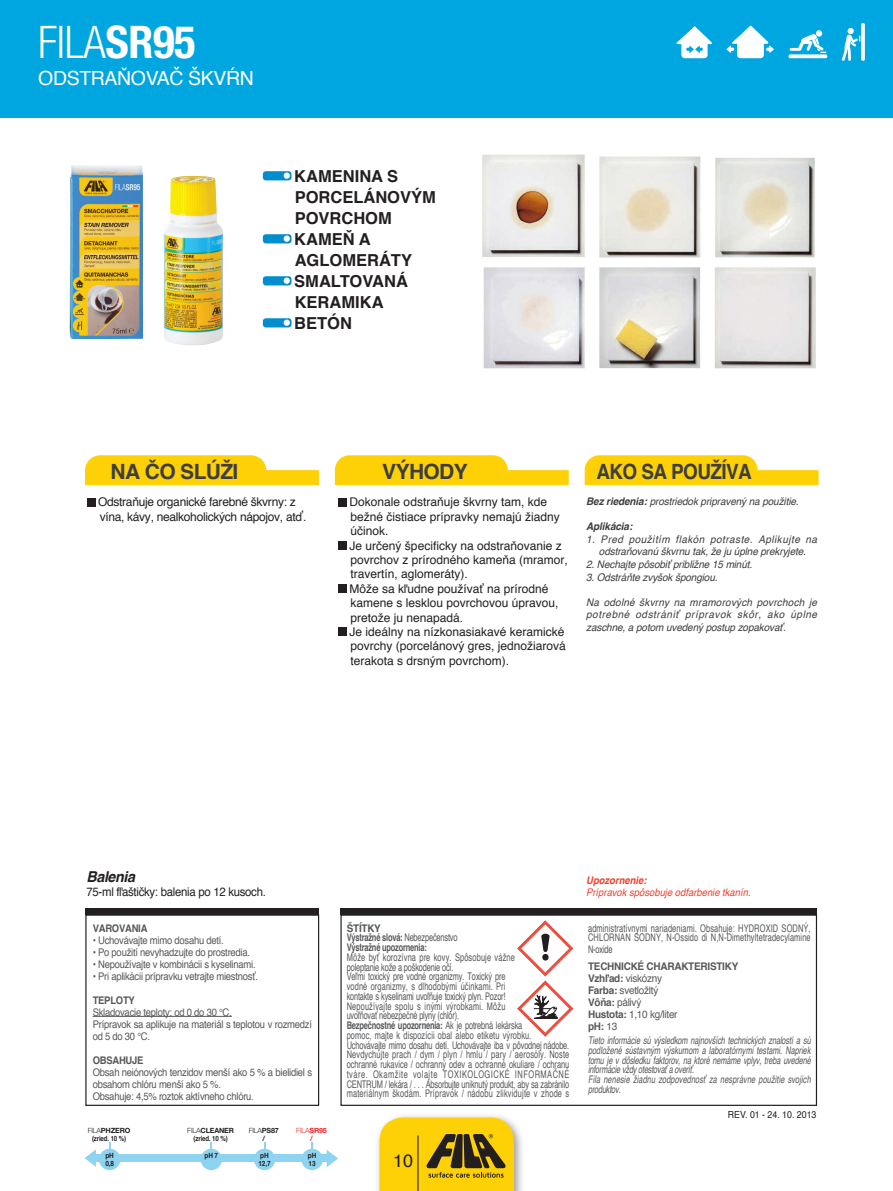
<style>
.page{position:relative;width:893px;height:1191px;background:#fff}
.page>*{position:absolute;margin:0;border:0;box-sizing:border-box;transform-origin:0 0}
.t1{font:300 condensed 45px "Helvetica Neue LT Std";color:#fff}
.t2{font:700 21px "Helvetica";letter-spacing:-.03em;color:#3e3e3f}
.t3{font:700 21px "Helvetica";letter-spacing:-.03em;color:#3e3e3f;scale:.9 1}
.t4{font:19.5px "Helvetica";letter-spacing:-.02em;color:#fff}
.t5{font:18px "Helvetica";color:#231f20}
.t6{font:700 16.5px/21px "Helvetica";color:#231f20}
.t7{font:italic 700 15px "Helvetica";letter-spacing:-.025em;color:#231f20;scale:.95 1}
.t8{font:12px/14.4px "Helvetica";color:#231f20}
.t9{font:12px/14.4px "Helvetica";letter-spacing:-.025em;color:#231f20}
.t10{font:12px "Helvetica";letter-spacing:-.025em;color:#231f20;scale:.95 1}
.t11{font:10.5px/9.8px "Helvetica";letter-spacing:-.005em;color:#57585a;scale:.71 1}
.t12{font:10.5px/12px "Helvetica";letter-spacing:-.025em;color:#57585a;scale:.9 1}
.t13{font:italic 10.5px/12.6px "Helvetica";letter-spacing:-.01em;color:#3e3e3f;text-align:center;scale:.95 1}
.t14{font:italic 10.5px/9.8px "Helvetica";letter-spacing:-.01em;color:#57585a;scale:.7 1}
.t15{font:700 10.5px/12px "Helvetica";letter-spacing:-.025em;color:#57585a;scale:.95 1}
.t16{font:10.5px/9.8px "Helvetica";letter-spacing:.015em;color:#57585a;scale:.71 1}
.t17{font:italic 10.5px "Helvetica";color:#ef412e;scale:.9 1}
.t18{font:700 10.5px "Helvetica";letter-spacing:-.025em;color:#57585a;scale:.9 1}
.t19{font:italic 700 10.5px "Helvetica";color:#ef412e;scale:.9 1}
.t20{font:italic 700 10.5px "Helvetica";letter-spacing:-.01em;color:#3e3e3f;scale:.95 1}
.t21{font:10.5px "Helvetica";letter-spacing:-.025em;color:#57585a;scale:.71 1}
.t22{font:9.75px "Helvetica";color:#231f20;scale:.9 1}
.t23{font:700 7.2px "Helvetica";letter-spacing:-.02em;color:#231f20;scale:.85 1}
.t24{font:700 7.2px "Helvetica Neue LT Std";letter-spacing:-.02em;color:#231f20}
.t25{font:700 7.2px/8.1px "Helvetica";letter-spacing:-.02em;color:#231f20;scale:.9 1}
.t26{font:300 7.2px "Helvetica Neue LT Std";color:#ee1f23}
.t27{font:300 7.2px "Helvetica Neue LT Std";color:#231f20}
.t28{font:700 7.2px "Helvetica";color:#ee1f23}
.t29{font:700 7.2px "Helvetica";letter-spacing:-.02em;color:#231f20}
.s1{font-family:"Helvetica Neue LT Pro";font-weight:700}
.s2{font-weight:700}
.s3{font-weight:300}
.s4{font-weight:400}
</style>
<div class="page">
<div style="left:0;top:0;width:893px;height:118px;background:#00a6e0"></div>
<div style="left:374px;top:1112px;width:151px;height:79px;background:#231f20;opacity:.45"></div>
<div style="left:85px;top:914px;width:234px;height:192px;border:1px solid #231f20"></div>
<div style="left:340px;top:914px;width:477px;height:192px;border:1px solid #231f20"></div>
<div style="left:85px;top:908px;width:234px;height:6px;background:#231f20"></div>
<div style="left:340px;top:908px;width:477px;height:6px;background:#231f20"></div>
<svg style="left:380px;top:1117px;width:134px;height:74px;background:#d6b011"></svg>
<svg style="left:263px;top:171px;width:28px;height:9px"></svg>
<svg style="left:263px;top:234px;width:28px;height:9px"></svg>
<svg style="left:263px;top:276px;width:28px;height:9px"></svg>
<svg style="left:263px;top:318px;width:28px;height:9px"></svg>
<div style="left:338px;top:498px;width:8px;height:8px;background:#231f20"></div>
<div style="left:338px;top:541px;width:8px;height:8px;background:#231f20"></div>
<div style="left:338px;top:584px;width:8px;height:9px;background:#231f20"></div>
<div style="left:338px;top:627px;width:8px;height:9px;background:#231f20"></div>
<div style="left:87px;top:498px;width:8px;height:8px;background:#231f20"></div>
<hr style="left:93px;top:1016px;width:139px;height:1px;background:#57585a">
<svg style="left:676px;top:26px;width:36px;height:32px"></svg>
<svg style="left:788px;top:54px;width:39px;height:4px"></svg>
<div style="left:816px;top:30px;width:6px;height:7px;background:#fff;border-radius:50%"></div>
<svg style="left:790px;top:34px;width:36px;height:19px"></svg>
<svg style="left:861px;top:23px;width:4px;height:38px"></svg>
<div style="left:847px;top:28px;width:7px;height:6px;background:#fff;border-radius:50%"></div>
<svg style="left:842px;top:35px;width:18px;height:26px"></svg>
<svg style="left:726px;top:25px;width:48px;height:33px"></svg>
<svg style="left:335px;top:455px;width:234px;height:30px;background:#fed72b"></svg>
<svg style="left:85px;top:455px;width:234px;height:30px;background:#fed627"></svg>
<svg style="left:585px;top:455px;width:234px;height:30px;background:#fed72b"></svg>
<svg style="left:517px;top:920px;width:57px;height:117px"></svg>
<div style="left:93px;top:1154px;width:235px;height:8px;background:#8ed4f1"></div>
<svg style="left:327px;top:1150px;width:11px;height:17px"></svg>
<svg style="left:84px;top:1149px;width:12px;height:17px"></svg>
<svg style="left:109px;top:1142px;width:2px;height:6px"></svg>
<div style="left:99px;top:1148px;width:21px;height:22px;background:#8ed4f1;border-radius:50%"></div>
<div style="left:254px;top:1148px;width:21px;height:22px;background:#8ed4f1;border-radius:50%"></div>
<svg style="left:311px;top:1142px;width:2px;height:6px"></svg>
<div style="left:301px;top:1148px;width:22px;height:22px;background:#8ed4f1;border-radius:50%"></div>
<svg style="left:210px;top:1142px;width:2px;height:6px"></svg>
<div style="left:201px;top:1148px;width:21px;height:22px;background:#8ed4f1;border-radius:50%"></div>
<img style="left:69px;top:165px;width:155px;height:181px">
<img style="left:482px;top:154px;width:334px;height:215px">
<h1 class="t1" style="left:38px;top:16px;width:159px">FILA<span class="s1">SR95</span></h1>
<h3 class="t4" style="left:38px;top:63px;width:217px">ODSTRAŇOVAČ ŠKVŔN</h3>
<h3 class="t6" style="left:294px;top:166px;width:143px">KAMENINA S<br>PORCELÁNOVÝM<br>POVRCHOM<br>KAMEŇ A<br>AGLOMERÁTY<br>SMALTOVANÁ<br>KERAMIKA<br>BETÓN</h3>
<h2 class="t2" style="left:111px;top:454px;width:129px">NA ČO SLÚŽI</h2>
<h2 class="t2" style="left:382px;top:454px;width:87px">VÝHODY</h2>
<h2 class="t3" style="left:596px;top:454px;width:174px">AKO SA POUŽÍVA</h2>
<p class="t9" style="left:98px;top:495px;width:210px">Odstraňuje organické farebné škvrny: z vína, kávy, nealkoholických nápojov, atď.</p>
<p class="t8" style="left:350px;top:495px;width:220px">Dokonale odstraňuje škvrny tam, kde bežné čistiace prípravky nemajú žiadny účinok.<br>Je určený špecificky na odstraňovanie z povrchov z prírodného kameňa (mramor, travertín, aglomeráty).<br>Môže sa kľudne používať na prírodné kamene s lesklou povrchovou úpravou, pretože ju nenapadá.<br>Je ideálny na nízkonasiakavé keramické povrchy (porcelánový gres, jednožiarová terakota s drsným povrchom).</p>
<p class="t13" style="left:586px;top:495px;width:225px"><span class="s2">Bez riedenia:</span> prostriedok pripravený na použitie.</p>
<p class="t20" style="left:586px;top:518px;width:50px">Aplikácia:</p>
<p class="t13" style="left:586px;top:533px;width:245px">1. Pred použitím flakón potraste. Aplikujte na odstraňovanú škvrnu tak, že ju úplne prekryjete.</p>
<p class="t13" style="left:586px;top:558px;width:176px">2. Nechajte pôsobiť približne 15 minút.</p>
<p class="t13" style="left:586px;top:571px;width:140px">3. Odstráňte zvyšok špongiou.</p>
<p class="t13" style="left:586px;top:596px;width:245px;text-align:justify">Na odolné škvrny na mramorových povrchoch je potrebné odstrániť prípravok skôr, ako úplne zaschne, a potom uvedený postup zopakovať.</p>
<h3 class="t7" style="left:87px;top:864px;width:53px">Balenia</h3>
<p class="t10" style="left:87px;top:883px;width:190px">75-ml fľaštičky: balenia po 12 kusoch.</p>
<p class="t18" style="left:93px;top:919px;width:62px">VAROVANIA</p>
<p class="t12" style="left:93px;top:934px;width:147px">• Uchovávajte mimo dosahu detí.</p>
<p class="t12" style="left:93px;top:946px;width:176px">• Po použití nevyhadzujte do prostredia.</p>
<p class="t12" style="left:93px;top:958px;width:183px">• Nepoužívajte v kombinácii s kyselinami.</p>
<p class="t12" style="left:93px;top:970px;width:185px">• Pri aplikácii prípravku vetrajte miestnosť.</p>
<p class="t18" style="left:93px;top:991px;width:48px">TEPLOTY</p>
<p class="t12" style="left:93px;top:1006px;width:245px">Skladovacie teploty: od 0 do 30 °C.<br>Prípravok sa aplikuje na materiál s teplotou v rozmedzí od 5 do 30 °C.</p>
<p class="t18" style="left:93px;top:1051px;width:58px">OBSAHUJE</p>
<p class="t12" style="left:93px;top:1066px;width:245px">Obsah neiónových tenzidov menší ako 5 % a bielidiel s obsahom chlóru menší ako 5 %.<br>Obsahuje: 4,5% roztok aktívneho chlóru.</p>
<p class="t24" style="left:88px;top:1125px;width:44px"><span class="s3">FILA</span>PHZERO</p>
<p class="t23" style="left:92px;top:1132px;width:42px">(zried. 10 %)</p>
<p class="t25" style="left:105px;top:1151px;width:11px">pH<br>0,8</p>
<p class="t24" style="left:187px;top:1125px;width:48px"><span class="s3">FILA</span>CLEANER</p>
<p class="t23" style="left:194px;top:1132px;width:42px">(zried. 10 %)</p>
<p class="t25" style="left:205px;top:1151px;width:17px">pH 7</p>
<p class="t25" style="left:308px;top:1151px;width:11px">pH<br>13</p>
<p class="t27" style="left:249px;top:1125px;width:32px">FILA<span class="s2">PS87</span></p>
<p class="t29" style="left:263px;top:1132px;width:3px">/</p>
<p class="t26" style="left:296px;top:1125px;width:32px">FILA<span class="s2">SR95</span></p>
<p class="t28" style="left:311px;top:1132px;width:3px">/</p>
<p class="t25" style="left:258px;top:1151px;width:15px">pH<br>12,7</p>
<p class="t15" style="left:347px;top:923px;width:118px;line-height:9.8px">ŠTÍTKY<br>Výstražné slová: <span class="s4">Nebezpečenstvo<br></span>Výstražné upozornenia:</p>
<p class="t11" style="left:347px;top:952px;width:315px">Môže byť korozívna pre kovy. Spôsobuje vážne<br>poleptanie kože a poškodenie očí.<br>Veľmi toxický pre vodné organizmy. Toxický pre<br>vodné organizmy, s dlhodobými účinkami. Pri<br>kontakte s kyselinami uvoľňuje toxický plyn. Pozor!<br>Nepoužívajte spolu s inými výrobkami. Môžu<br>uvoľňovať nebezpečné plyny (chlór).<br><span class="s2">Bezpečnostné upozornenia:</span> Ak je potrebná lekárska<br>pomoc, majte k dispozícii obal alebo etiketu výrobku.<br>Uchovávajte mimo dosahu detí. Uchovávajte iba v pôvodnej nádobe.<br>Nevdychujte prach / dym / plyn / hmlu / pary / aerosóly. Noste ochranné rukavice / ochranný odev a ochranné okuliare / ochranu tváre. Okamžite volajte TOXIKOLOGICKÉ INFORMAČNÉ CENTRUM / lekára / . . . Absorbujte uniknutý produkt, aby sa zabránilo materiálnym škodám. Prípravok / nádobu zlikvidujte v zhode s</p>
<h3 class="t5" style="left:393px;top:1147px;width:22px">10</h3>
<p class="t19" style="left:586px;top:872px;width:69px">Upozornenie:</p>
<p class="t17" style="left:586px;top:884px;width:184px">Prípravok spôsobuje odfarbenie tkanín.</p>
<p class="t16" style="left:588px;top:923px;width:315px">administratívnymi nariadeniami. Obsahuje: HYDROXID SODNÝ,<br>CHLORNAN SODNY, N-Ossido di N,N-Dimethyltetradecylamine</p>
<p class="t21" style="left:588px;top:941px;width:36px">N-oxide</p>
<p class="t15" style="left:588px;top:960px;width:160px">TECHNICKÉ CHARAKTERISTIKY<br>Vzhľad: <span class="s4">viskózny<br></span>Farba: <span class="s4">svetložltý<br></span>Vôňa: <span class="s4">pálivý<br></span>Hustota: <span class="s4">1,10 kg/liter<br></span>pH: <span class="s4">13</span></p>
<p class="t14" style="left:588px;top:1035px;width:320px">Tieto informácie sú výsledkom najnovších technických znalostí a sú podložené sústavným výskumom a laboratórnymi testami. Napriek tomu je v dôsledku faktorov, na ktoré nemáme vplyv, treba uvedené informácie vždy otestovať a overiť.<br>Fila nenesie žiadnu zodpovednosť za nesprávne použitie svojich produktov.</p>
<p class="t22" style="left:728px;top:1106px;width:100px">REV. 01 - 24. 10. 2013</p>
</div>
